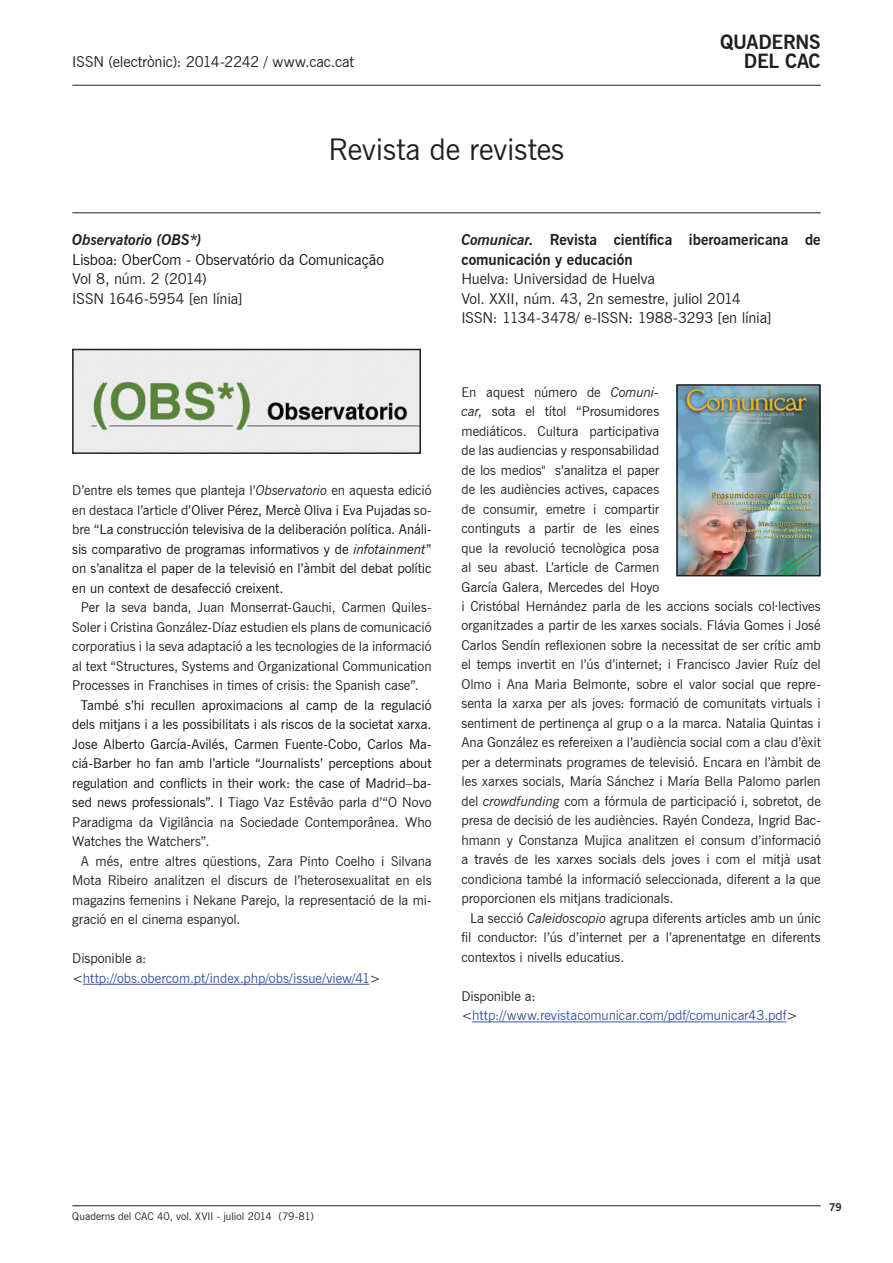
<style>
.page{position:relative;width:893px;height:1263px;background:#fff}
.page>*{position:absolute;margin:0;border:0;box-sizing:border-box;transform-origin:0 0}
.t1{font:30px "News Gothic BT";color:#231f20}
.t2{font:700 19.5px/19.5px "News Gothic BT";letter-spacing:-.015em;color:#231f20;text-align:right}
.t3{font:15px/19.5px "News Gothic BT";letter-spacing:-.01em;color:#231f20}
.t4{font:700 15px/19.5px "News Gothic BT";color:#231f20}
.t5{font:15px "News Gothic BT";letter-spacing:-.005em;color:#0e100e}
.t6{font:italic 700 15px "News Gothic BT";letter-spacing:-.005em;color:#231f20}
.t7{font:13.5px/19.5px "News Gothic BT";letter-spacing:-.005em;color:#231f20;text-align:justify}
.t8{font:13.5px/19.5px "News Gothic BT";letter-spacing:-.005em;color:#0e100e;text-align:justify}
.t9{font:13.5px/19.5px "News Gothic BT";letter-spacing:-.005em;color:#3853a3}
.t10{font:10.5px "News Gothic BT";letter-spacing:.005em;color:#231f20}
.t11{font:700 10.5px "News Gothic BT";color:#231f20}
.s1{color:#231f20}
.s2{font-style:italic;color:#231f20}
.s3{font-style:italic}
</style>
<div class="page">
<hr style="left:72px;top:85px;width:749px;height:1px;background:#231f20">
<hr style="left:72px;top:213px;width:749px;height:1px;background:#231f20">
<hr style="left:72px;top:1205px;width:749px;height:1px;background:#231f20">
<img style="left:679px;top:387px;width:139px;height:186px">
<hr style="left:83px;top:984px;width:286px;height:1px;background:#3853a3">
<hr style="left:472px;top:1021px;width:315px;height:1px;background:#3853a3">
<div style="left:676px;top:384px;width:145px;height:192px;border:2px solid #231f20"></div>
<img style="left:75px;top:352px;width:343px;height:99px">
<div style="left:72px;top:349px;width:349px;height:105px;border:2px solid #231f20"></div>
<p class="t3" style="left:72px;top:51px;width:283px">ISSN (electrònic): 2014-2242 / www.cac.cat</p>
<h1 class="t1" style="left:329px;top:132px;width:237px">Revista de revistes</h1>
<h2 class="t2" style="left:720px;top:32px;width:102px">QUADERNS<br>DEL CAC</h2>
<p class="t6" style="left:72px;top:231px;width:131px">Observatorio (OBS*)</p>
<p class="t5" style="left:72px;top:250px;width:313px">Lisboa: OberCom - Observatório da Comunicação</p>
<p class="t3" style="left:72px;top:269px;width:172px">Vol 8, núm. 2 (2014)<br>ISSN 1646-5954 [en línia]</p>
<p class="t8" style="left:72px;top:481px;width:361px"><span class="s1">D’entre els temes que planteja l’</span><span class="s2">Observatorio</span> <span class="s1">en aquesta edició en destaca l’article d’</span>Oliver Pérez, Mercè Oliva i Eva Pujadas <span class="s1">so&shy;bre “</span>La construcción televisiva de la deliberación política. Análi&shy;sis comparativo de programas informativos y de <span class="s3">infotainment</span>” on s’analitza el paper de la televisió en l’àmbit del debat polític en un context de desafecció creixent.</p>
<p class="t7" style="left:72px;top:598px;width:361px;text-indent:9px">Per la seva banda, Juan Monserrat-Gauchi, Carmen Quiles-Soler i Cristina González-Díaz estudien els plans de comunicació corporatius i la seva adaptació a les tecnologies de la informació al text “Structures, Systems and Organizational Communication Processes in Franchises in times of crisis: the Spanish case”.</p>
<p class="t8" style="left:72px;top:695px;width:361px;text-indent:9px">També s’hi recullen aproximacions al camp de la regulació dels mitjans i a les possibilitats i als riscos de la societat xarxa.<br>Jose Alberto García-Avilés, Carmen Fuente-Cobo, Carlos Ma&shy;ciá-Barber ho fan amb l’article “Journalists’ perceptions about regulation and conflicts in their work: the case of Madrid–ba&shy;sed news professionals”. I <span class="s1">Tiago Vaz Estêvão parla d’“O Novo Paradigma da Vigilância na Sociedade Contemporânea. Who Watches the Watchers”.</span></p>
<p class="t7" style="left:72px;top:851px;width:361px;text-indent:9px">A més, entre altres qüestions, Zara Pinto Coelho i Silvana Mota Ribeiro analitzen el discurs de l’heterosexualitat en els magazins femenins i Nekane Parejo, la representació de la mi&shy;gració en el cinema espanyol.</p>
<p class="t9" style="left:72px;top:949px;width:310px"><span class="s1">Disponible a: &lt;</span>http://obs.obercom.pt/index.php/obs/issue/view/41<span class="s1">&gt;</span></p>
<p class="t4" style="left:461px;top:230px;width:361px"><span class="s3">Comunicar</span>. Revista científica iberoamericana de comunicación y educación</p>
<p class="t3" style="left:461px;top:269px;width:311px">Huelva: Universidad de Huelva<br>Vol. XXII, núm. 43, 2n semestre, juliol 2014<br>ISSN: 1134-3478/ e-ISSN: 1988-3293 [en línia]</p>
<p class="t7" style="left:461px;top:382px;width:361px;text-align:left">En aquest número de <span class="s3">Comuni-<br>car</span>, sota el títol “Prosumidores<br>mediáticos. Cultura participativa<br>de las audiencias y responsabilidad<br>de los medios" s’analitza el paper<br>de les audiències actives, capaces<br>de consumir, emetre i compartir<br>continguts a partir de les eines<br>que la revolució tecnològica posa<br>al seu abast. L’article de Carmen<br>García Galera, Mercedes del Hoyo<br>i Cristóbal Hernández parla de les accions socials col·lectives organitzades a partir de les xarxes socials. Flávia Gomes i José Carlos Sendín reflexionen sobre la necessitat de ser crític amb el temps invertit en l’ús d’internet; i Francisco Javier Ruíz del Olmo i Ana Maria Belmonte, sobre el valor social que repre&shy;senta la xarxa per als joves: formació de comunitats virtuals i sentiment de pertinença al grup o a la marca. Natalia Quintas i Ana González es refereixen a l’audiència social com a clau d’èxit per a determinats programes de televisió. Encara en l’àmbit de les xarxes socials, María Sánchez i María Bella Palomo parlen del <span class="s3">crowdfunding</span> com a fórmula de participació i, sobretot, de presa de decisió de les audiències. Rayén Condeza, Ingrid Bac&shy;hmann y Constanza Mujica analitzen el consum d’informació a través de les xarxes socials dels joves i com el mitjà usat condiciona també la informació seleccionada, diferent a la que proporcionen els mitjans tradicionals.</p>
<p class="t7" style="left:461px;top:908px;width:361px;text-indent:9px">La secció <span class="s3">Caleidoscopio</span> agrupa diferents articles amb un únic fil conductor: l’ús d’internet per a l’aprenentatge en diferents contextos i nivells educatius.</p>
<p class="t9" style="left:461px;top:986px;width:338px"><span class="s1">Disponible a: &lt;</span>http://www.revistacomunicar.com/pdf/comunicar43.pdf<span class="s1">&gt;</span></p>
<p class="t10" style="left:72px;top:1210px;width:201px">Quaderns del CAC 40, vol. XVII - juliol 2014</p>
<p class="t10" style="left:279px;top:1210px;width:37px">(79-81)</p>
<p class="t11" style="left:829px;top:1200px;width:14px">79</p>
</div>
